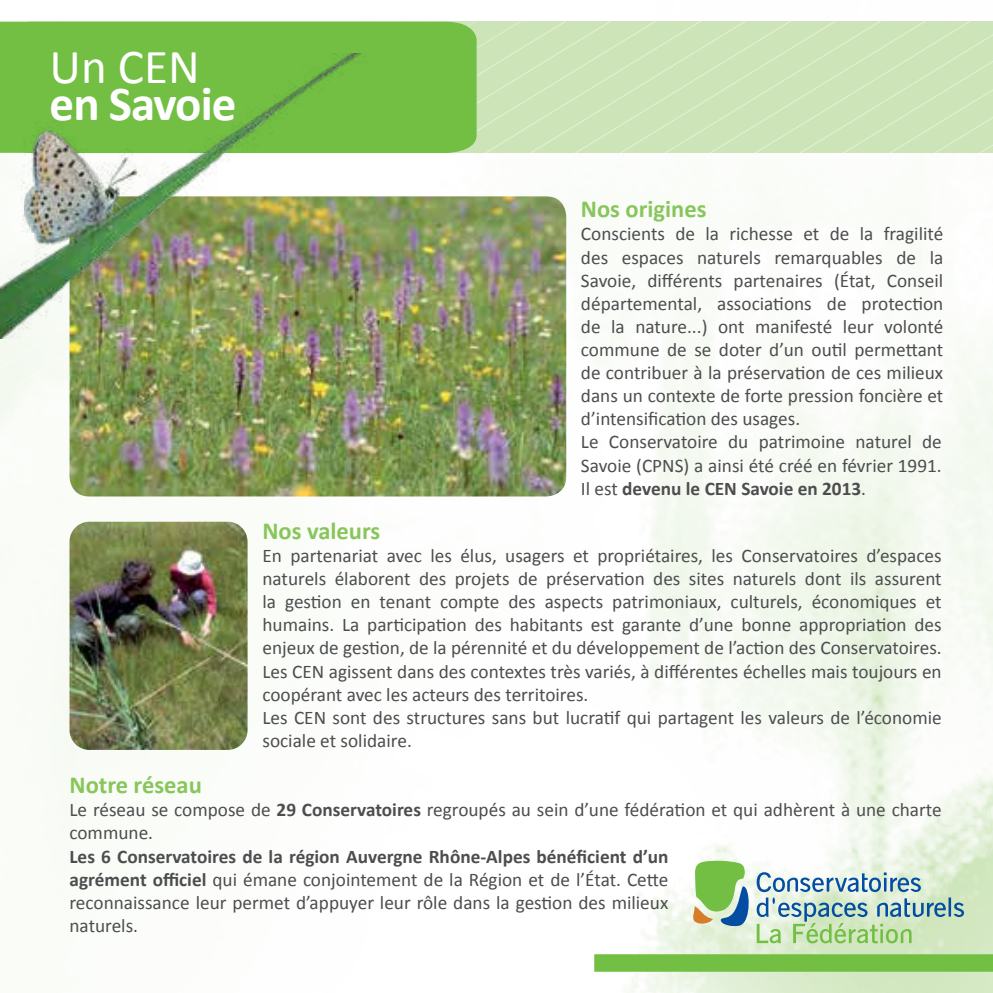
<style>
.page{position:relative;width:993px;height:993px;background:#fff}
.page>*{position:absolute;margin:0;border:0;box-sizing:border-box;transform-origin:0 0}
.t1{font:700 49px "Calibri";letter-spacing:-.02em;color:#fff}
.t2{font:49px "Calibri";color:#fff}
.t3{font:700 24.5px "Calibri";color:#88c65b}
.t4{font:19.25px/23.1px "Calibri";color:#4d4d4f}
.s1{font-weight:700}
</style>
<div class="page">
<img style="left:0;top:405px;width:992px;height:587px">
<img style="left:69px;top:521px;width:178px;height:228px">
<svg style="left:432px;top:21px;width:539px;height:384px"></svg>
<svg style="left:0;top:21px;width:432px;height:384px"></svg>
<div style="left:594px;top:953px;width:398px;height:18px;background:#72bf44"></div>
<svg style="left:497px;top:21px;width:495px;height:344px"></svg>
<img style="left:69px;top:196px;width:497px;height:300px">
<svg style="left:693px;top:860px;width:55px;height:65px;background:#8bbc7e"></svg>
<svg style="left:756px;top:871px;width:164px;height:20px"></svg>
<svg style="left:756px;top:897px;width:207px;height:46px;background:#b2d1b6"></svg>
<div style="left:0;top:22px;width:476px;height:131px;background:#72bf44"></div>
<img style="left:0;top:53px;width:369px;height:286px">
<h1 class="t2" style="left:50px;top:36px;width:151px">Un CEN</h1>
<h1 class="t1" style="left:50px;top:73px;width:188px">en Savoie</h1>
<p class="t3" style="left:580px;top:193px;width:127px">Nos origines</p>
<p class="t4" style="left:580px;top:222px;width:364px">Conscients de la richesse et de la fragilité des espaces naturels remarquables de la Savoie, différents partenaires (État, Conseil départemental, associations de protection de la nature...) ont manifesté leur volonté commune de se doter d’un outil permettant de contribuer à la préservation de ces milieux dans un contexte de forte pression foncière et d’intensification des usages.<br>Le Conservatoire du patrimoine naturel de Savoie (CPNS) a ainsi été créé en février 1991.<br>Il est <span class="s1">devenu le CEN Savoie en 2013</span>.</p>
<p class="t3" style="left:262px;top:515px;width:119px">Nos valeurs</p>
<p class="t4" style="left:262px;top:544px;width:680px">En partenariat avec les élus, usagers et propriétaires, les Conservatoires d’espaces naturels élaborent des projets de préservation des sites naturels dont ils assurent la gestion en tenant compte des aspects patrimoniaux, culturels, économiques et humains. La participation des habitants est garante d’une bonne appropriation des enjeux de gestion, de la pérennité et du développement de l’action des Conservatoires.<br>Les CEN agissent dans des contextes très variés, à différentes échelles mais toujours en coopérant avec les acteurs des territoires.<br>Les CEN sont des structures sans but lucratif qui partagent les valeurs de l’économie sociale et solidaire.</p>
<p class="t3" style="left:69px;top:769px;width:134px">Notre réseau</p>
<p class="t4" style="left:69px;top:798px;width:873px">Le réseau se compose de <span class="s1">29 Conservatoires</span> regroupés au sein d’une fédération et qui adhèrent à une charte commune.</p>
<p class="t4" style="left:69px;top:844px;width:600px;text-align:justify"><span class="s1">Les 6 Conservatoires de la région Auvergne Rhône-Alpes bénéficient d’un agrément officiel</span> qui émane conjointement de la Région et de l’État. Cette reconnaissance leur permet d’appuyer leur rôle dans la gestion des milieux naturels.</p>
</div>
